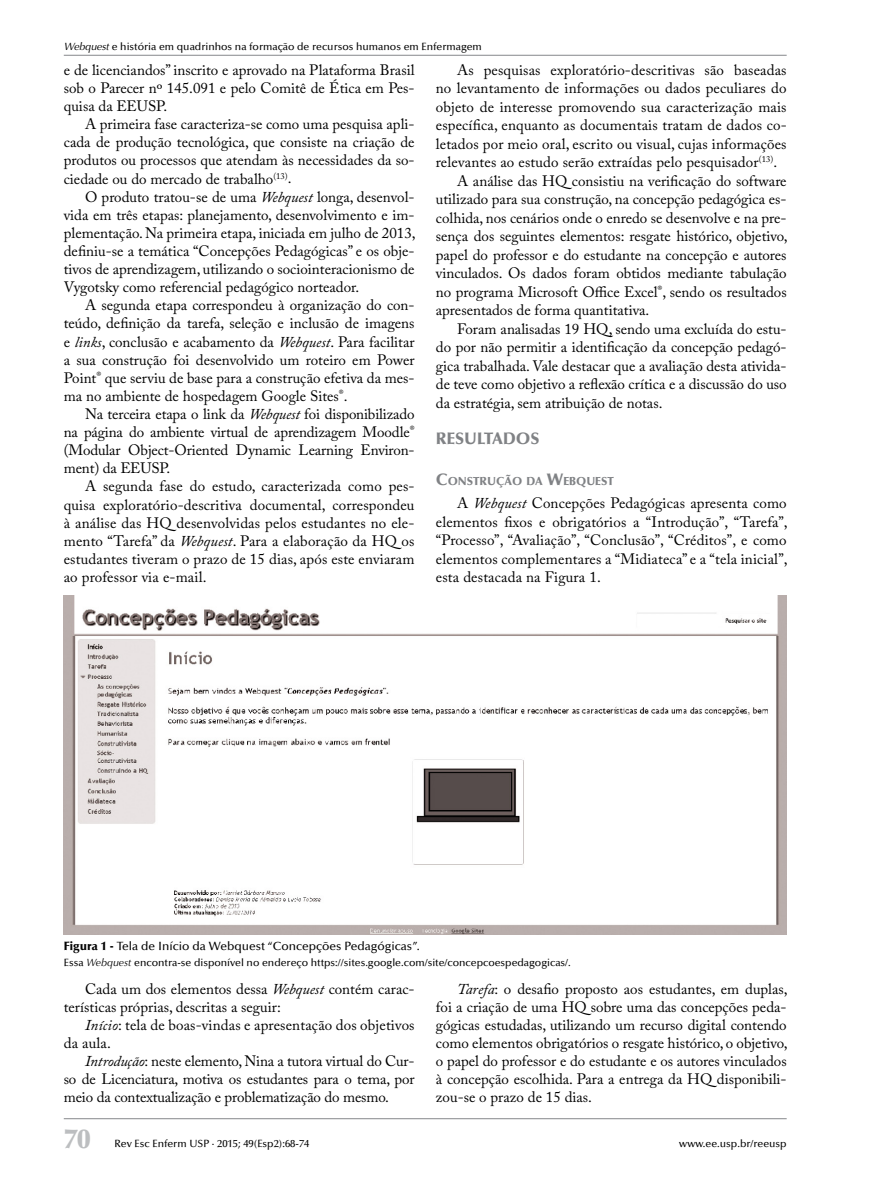
<style>
.page{position:relative;width:893px;height:1191px;background:#fff}
.page>*{position:absolute;margin:0;border:0;box-sizing:border-box;transform-origin:0 0}
.t1{font:900 27px "Optima LT";color:#bcbec0}
.t2{font:900 16.5px "Optima LT";color:#808285}
.t3{font:15px/18.1px "Adobe Caslon Pro";color:#000;text-align:justify}
.t4{font:500 12px "Optima LT";color:#000}
.t5{font:900 11.55px "Optima LT";color:#808285}
.t6{font:500 10.5px "Optima LT";color:#000}
.s1{font-family:"Optima";font-weight:400;font-style:italic}
.s2{font-style:italic}
.s3{font-size:16.5px}
.s4{font-weight:900}
</style>
<div class="page">
<hr style="left:64px;top:1118px;width:723px;height:1px;background:#939598">
<hr style="left:64px;top:55px;width:723px;height:1px;background:#939598">
<img style="left:64px;top:595px;width:723px;height:339px">
<p class="t6" style="left:64px;top:40px;width:420px"><span class="s1">Webquest</span> e história em quadrinhos na formação de recursos humanos em Enfermagem</p>
<p class="t3" style="left:64px;top:61px;width:352px">e de licenciandos” inscrito e aprovado na Plataforma Brasil sob o Parecer nº 145.091 e pelo Comitê de Ética em Pes&shy;quisa da EEUSP.</p>
<p class="t3" style="left:64px;top:115px;width:352px;text-indent:21px">A primeira fase caracteriza-se como uma pesquisa apli&shy;cada de produção tecnológica, que consiste na criação de produtos ou processos que atendam às necessidades da so&shy;ciedade ou do mercado de trabalho<sup>(13)</sup>.</p>
<p class="t3" style="left:64px;top:187px;width:353px;text-indent:21px">O produto tratou-se de uma <span class="s2">Webquest</span> longa, desenvol&shy;vida em três etapas: planejamento, desenvolvimento e im&shy;plementação. Na primeira etapa, iniciada em julho de 2013, definiu-se a temática “Concepções Pedagógicas” e os obje&shy;tivos de aprendizagem, utilizando o sociointeracionismo de Vygotsky como referencial pedagógico norteador.</p>
<p class="t3" style="left:64px;top:296px;width:352px;text-indent:21px">A segunda etapa correspondeu à organização do con&shy;teúdo, definição da tarefa, seleção e inclusão de imagens e <span class="s2">links</span>, conclusão e acabamento da <span class="s2">Webquest</span>. Para facilitar a sua construção foi desenvolvido um roteiro em Power Point<sup>®</sup> que serviu de base para a construção efetiva da mes&shy;ma no ambiente de hospedagem Google Sites<sup>®</sup>.</p>
<p class="t3" style="left:64px;top:405px;width:352px;text-indent:21px">Na terceira etapa o link da <span class="s2">Webquest</span> foi disponibilizado na página do ambiente virtual de aprendizagem Moodle<sup>® </sup>(Modular Object-Oriented Dynamic Learning Environ&shy;ment) da EEUSP.</p>
<p class="t3" style="left:64px;top:477px;width:352px;text-indent:21px">A segunda fase do estudo, caracterizada como pes&shy;quisa exploratório-descritiva documental, correspondeu à análise das HQ desenvolvidas pelos estudantes no ele&shy;mento “Tarefa” da <span class="s2">Webquest</span>. Para a elaboração da HQ os estudantes tiveram o prazo de 15 dias, após este enviaram ao professor via e-mail.</p>
<p class="t3" style="left:457px;top:61px;width:331px">As pesquisas exploratório-descritivas são baseadas</p>
<p class="t3" style="left:436px;top:79px;width:352px">no levantamento de informações ou dados peculiares do</p>
<p class="t3" style="left:436px;top:98px;width:352px">objeto de interesse promovendo sua caracterização mais</p>
<p class="t3" style="left:436px;top:116px;width:352px">específica, enquanto as documentais tratam de dados co-</p>
<p class="t3" style="left:436px;top:134px;width:352px">letados por meio oral, escrito ou visual, cujas informações</p>
<p class="t3" style="left:436px;top:153px;width:343px">relevantes ao estudo serão extraídas pelo pesquisador<sup>(13)</sup>.</p>
<p class="t3" style="left:457px;top:171px;width:331px">A análise das HQ consistiu na verificação do software</p>
<p class="t3" style="left:436px;top:190px;width:352px">utilizado para sua construção, na concepção pedagógica es-</p>
<p class="t3" style="left:436px;top:208px;width:352px">colhida, nos cenários onde o enredo se desenvolve e na pre-</p>
<p class="t3" style="left:436px;top:227px;width:353px">sença dos seguintes elementos: resgate histórico, objetivo,</p>
<p class="t3" style="left:436px;top:245px;width:352px">papel do professor e do estudante na concepção e autores</p>
<p class="t3" style="left:436px;top:264px;width:352px">vinculados. Os dados foram obtidos mediante tabulação</p>
<p class="t3" style="left:436px;top:282px;width:352px">no programa Microsoft Office Excel<sup>®</sup>, sendo os resultados</p>
<p class="t3" style="left:436px;top:301px;width:215px">apresentados de forma quantitativa.</p>
<p class="t3" style="left:457px;top:319px;width:331px">Foram analisadas 19 HQ, sendo uma excluída do estu-</p>
<p class="t3" style="left:436px;top:338px;width:352px">do por não permitir a identificação da concepção pedagó-</p>
<p class="t3" style="left:436px;top:356px;width:352px">gica trabalhada. Vale destacar que a avaliação desta ativida-</p>
<p class="t3" style="left:436px;top:375px;width:352px">de teve como objetivo a reflexão crítica e a discussão do uso</p>
<p class="t3" style="left:436px;top:393px;width:228px">da estratégia, sem atribuição de notas.</p>
<p class="t2" style="left:436px;top:429px;width:105px">RESULTADOS</p>
<p class="t5" style="left:436px;top:474px;width:179px"><span class="s3">C</span>ONSTRUÇÃO DA <span class="s3">W</span>EBQUEST</p>
<p class="t3" style="left:436px;top:494px;width:353px;text-indent:21px">A <span class="s2">Webquest</span> Concepções Pedagógicas apresenta como elementos fixos e obrigatórios a “Introdução”, “Tarefa”, “Processo”, “Avaliação”, “Conclusão”, “Créditos”, e como elementos complementares a “Midiateca” e a “tela inicial”, esta destacada na Figura 1.</p>
<p class="t4" style="left:64px;top:939px;width:357px"><span class="s4">Figura 1 -</span> Tela de Início da Webquest “Concepções Pedagógicas”.</p>
<p class="t6" style="left:64px;top:956px;width:508px">Essa <span class="s1">Webquest</span> encontra-se disponível no endereço https://sites.google.com/site/concepcoespedagogicas/.</p>
<p class="t3" style="left:64px;top:980px;width:352px;text-indent:21px">Cada um dos elementos dessa <span class="s2">Webquest</span> contém carac&shy;terísticas próprias, descritas a seguir:</p>
<p class="t3" style="left:64px;top:1016px;width:352px;text-indent:21px"><span class="s2">Início</span>: tela de boas-vindas e apresentação dos objetivos da aula.</p>
<p class="t3" style="left:64px;top:1052px;width:352px;text-indent:21px"><span class="s2">Introdução</span>: neste elemento, Nina a tutora virtual do Cur&shy;so de Licenciatura, motiva os estudantes para o tema, por meio da contextualização e problematização do mesmo.</p>
<p class="t3" style="left:436px;top:980px;width:353px;text-indent:21px"><span class="s2">Tarefa</span>: o desafio proposto aos estudantes, em duplas, foi a criação de uma HQ sobre uma das concepções peda&shy;gógicas estudadas, utilizando um recurso digital contendo como elementos obrigatórios o resgate histórico, o objetivo, o papel do professor e do estudante e os autores vinculados à concepção escolhida. Para a entrega da HQ disponibili&shy;zou-se o prazo de 15 dias.</p>
<h1 class="t1" style="left:64px;top:1123px;width:28px">70</h1>
<p class="t6" style="left:114px;top:1137px;width:197px">Rev Esc Enferm USP · 2015; 49(Esp2):68-74</p>
<p class="t6" style="left:679px;top:1137px;width:109px">www.ee.usp.br/reeusp</p>
</div>
